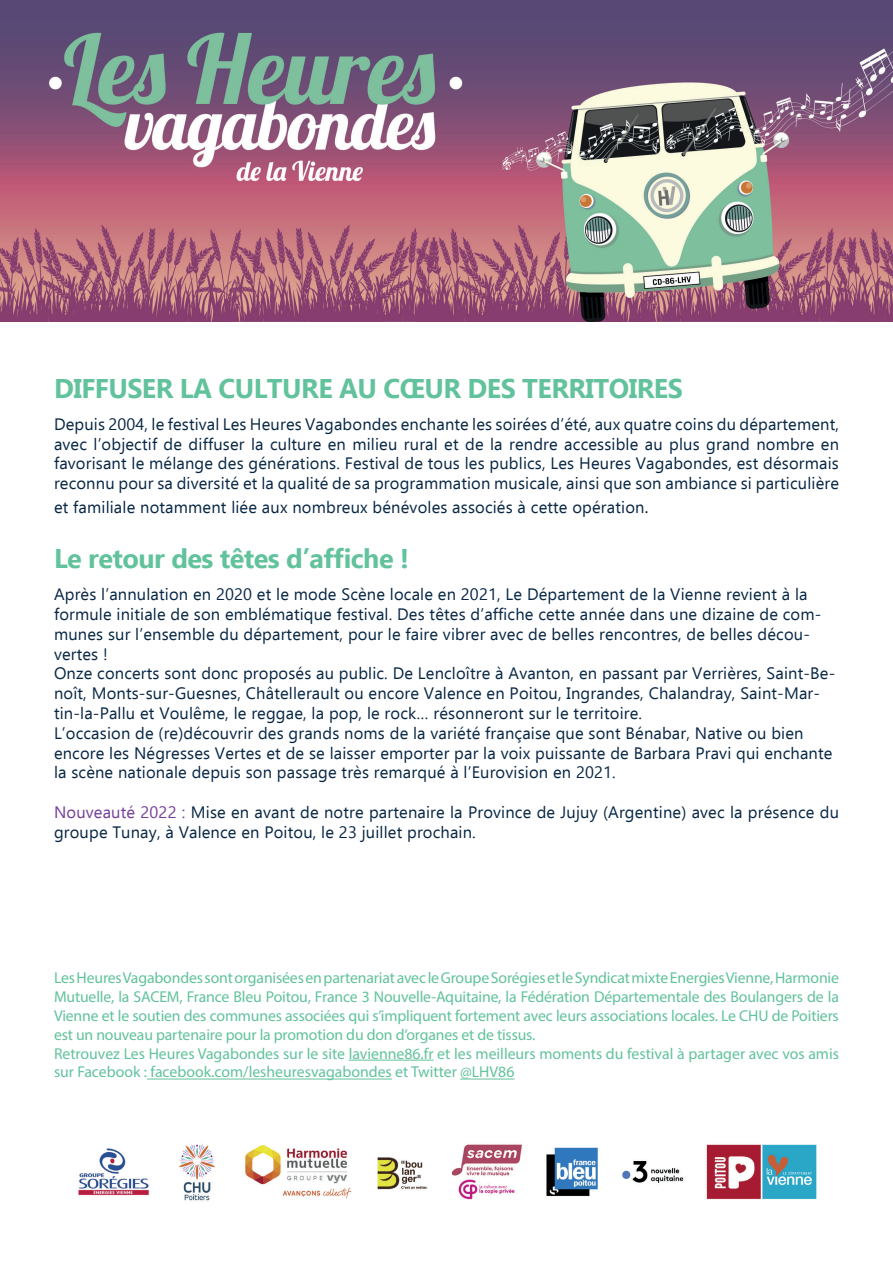
<style>
.page{position:relative;width:893px;height:1263px;background:#fff}
.page>*{position:absolute;margin:0;border:0;box-sizing:border-box;transform-origin:0 0}
.t1{font:700 27px "Ebrima";letter-spacing:-.02em;color:#61c29c}
.t2{font:16.5px/19.8px "Ebrima";letter-spacing:.01em;color:#072644}
.t3{font:15.75px/18.9px "Myriad Pro";letter-spacing:-.01em;color:#61c29c}
.s1{font-family:"Myriad Pro";color:#231f20}
.s2{color:#753e98}
</style>
<div class="page">
<img style="left:0;top:0;width:893px;height:321px">
<hr style="left:349px;top:1060px;width:85px;height:1px;background:#61c29c">
<hr style="left:147px;top:1079px;width:245px;height:1px;background:#61c29c">
<hr style="left:460px;top:1079px;width:54px;height:1px;background:#61c29c">
<img style="left:78px;top:1144px;width:739px;height:57px">
<h1 class="t1" style="left:54px;top:367px;width:630px">DIFFUSER LA CULTURE AU CŒUR DES TERRITOIRES</h1>
<p class="t2" style="left:54px;top:413px;width:787px;text-align:justify">Depuis 2004, le festival Les Heures Vagabondes enchante les soirées d’été, aux quatre coins du département, avec l’objectif de diffuser la culture en milieu rural et de la rendre accessible au plus grand nombre en favorisant le mélange des générations. Festival de tous les publics, Les Heures Vagabondes, est désormais reconnu pour sa diversité et la qualité de sa programmation musicale, ainsi que son ambiance si particulière</p>
<p class="t2" style="left:54px;top:496px;width:596px">et familiale notamment liée aux nombreux bénévoles associés à cette opération<span class="s1">.</span></p>
<h1 class="t1" style="left:54px;top:537px;width:356px">Le retour des têtes d’affiche !</h1>
<p class="t2" style="left:54px;top:584px;width:783px">Après l’annulation en 2020 et le mode Scène locale en 2021, Le Département de la Vienne revient à la formule initiale de son emblématique festival. Des têtes d’affiche cette année dans une dizaine de com&shy;munes sur l’ensemble du département, pour le faire vibrer avec de belles rencontres, de belles décou&shy;vertes !<br>Onze concerts sont donc proposés au public. De Lencloître à Avanton, en passant par Verrières, Saint-Be&shy;noît, Monts-sur-Guesnes, Châtellerault ou encore Valence en Poitou, Ingrandes, Chalandray, Saint-Mar&shy;tin-la-Pallu et Voulême, le reggae, la pop, le rock… résonneront sur le territoire.<br>L’occasion de (re)découvrir des grands noms de la variété française que sont Bénabar, Native ou bien encore les Négresses Vertes et de se laisser emporter par la voix puissante de Barbara Pravi qui enchante la scène nationale depuis son passage très remarqué à l’Eurovision en 2021.</p>
<p class="t2" style="left:54px;top:802px;width:786px"><span class="s2">Nouveauté 2022 :</span> Mise en avant de notre partenaire la Province de Jujuy (Argentine) avec la présence du groupe Tunay, à Valence en Poitou, le 23 juillet prochain.</p>
<p class="t3" style="left:54px;top:968px;width:786px">Les Heures Vagabondes sont organisées en partenariat avec le Groupe Sorégies et le Syndicat mixte Energies Vienne, Harmonie Mutuelle, la SACEM, France Bleu Poitou, France 3 Nouvelle-Aquitaine, la Fédération Départementale des Boulangers de la Vienne et le soutien des communes associées qui s’impliquent fortement avec leurs associations locales. Le CHU de Poitiers est un nouveau partenaire pour la promotion du don d’organes et de tissus.<br>Retrouvez Les Heures Vagabondes sur le site lavienne86.fr et les meilleurs moments du festival à partager avec vos amis sur Facebook : facebook.com/lesheuresvagabondes et Twitter @LHV86</p>
</div>
